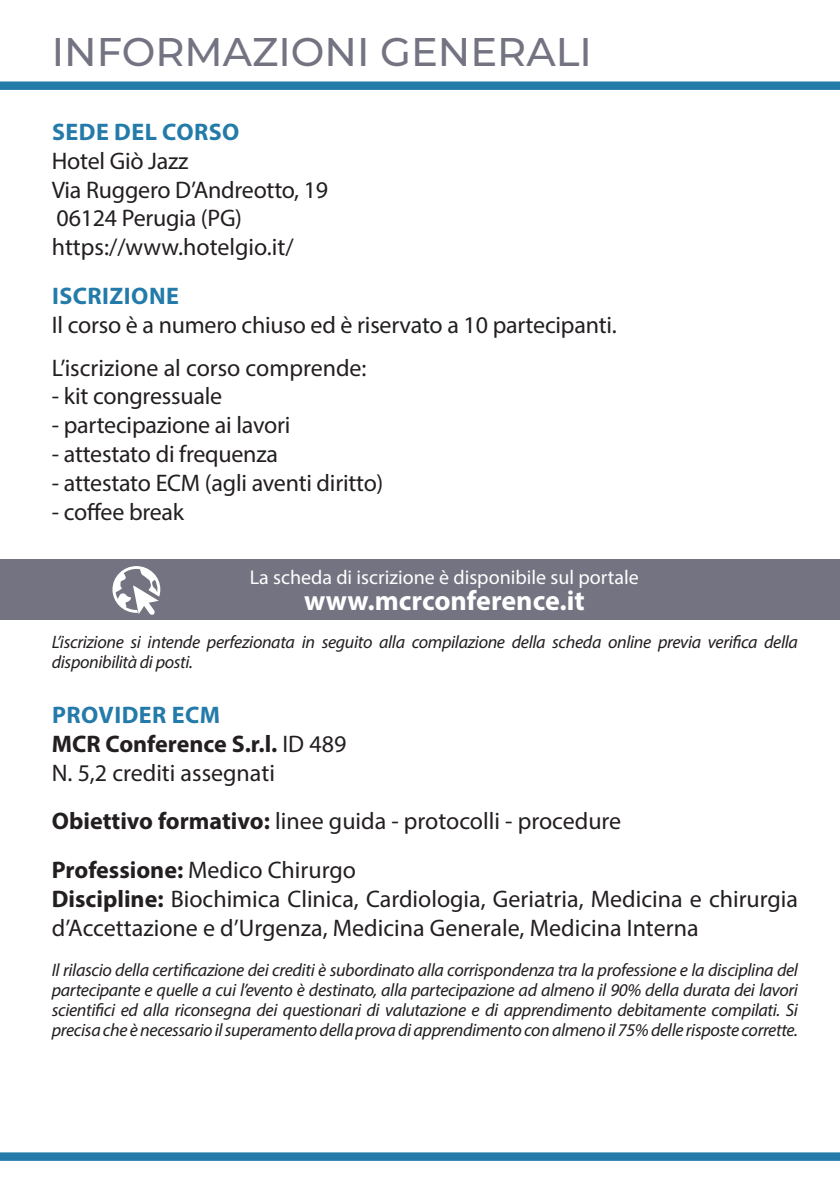
<style>
.page{position:relative;width:840px;height:1191px;background:#fff}
.page>*{position:absolute;margin:0;border:0;box-sizing:border-box;transform-origin:0 0}
.t1{font:500 40px "Montserrat";color:#737382}
.t2{font:700 28px "Myriad Pro";color:#fff}
.t3{font:24px/28.8px "Myriad Pro";letter-spacing:-.005em;color:#231f20}
.t4{font:700 24px "Myriad Pro";letter-spacing:.02em;color:#247baa}
.t5{font:700 24px "Myriad Pro";color:#231f20}
.t6{font:20px "Myriad Pro";color:#fff}
.t7{font:italic 18px/20px "Myriad Pro";letter-spacing:-.02em;color:#231f20}
.s1{font-weight:400}
.s2{font-weight:700}
</style>
<div class="page">
<div style="left:0;top:559px;width:839px;height:60px;background:#737382"></div>
<svg style="left:112px;top:566px;width:48px;height:49px"></svg>
<div style="left:0;top:82px;width:839px;height:8px;background:#247baa"></div>
<div style="left:0;top:1152px;width:839px;height:8px;background:#247baa"></div>
<p class="t1" style="left:52px;top:24px;width:541px">INFORMAZIONI GENERALI</p>
<p class="t4" style="left:52px;top:116px;width:189px">SEDE DEL CORSO</p>
<p class="t3" style="left:52px;top:146px;width:138px">Hotel Giò Jazz</p>
<p class="t3" style="left:52px;top:175px;width:278px">Via Ruggero D’Andreotto, 19</p>
<p class="t3" style="left:57px;top:203px;width:187px">06124 Perugia (PG)</p>
<p class="t3" style="left:52px;top:232px;width:243px">https://www.hotelgio.it/</p>
<p class="t4" style="left:52px;top:280px;width:128px">ISCRIZIONE</p>
<p class="t3" style="left:52px;top:310px;width:566px">Il corso è a numero chiuso ed è riservato a 10 partecipanti.</p>
<p class="t3" style="left:52px;top:353px;width:316px">L’iscrizione al corso comprende:</p>
<p class="t3" style="left:52px;top:381px;width:172px">- kit congressuale</p>
<p class="t3" style="left:52px;top:410px;width:240px">- partecipazione ai lavori</p>
<p class="t3" style="left:52px;top:439px;width:227px">- attestato di frequenza</p>
<p class="t3" style="left:52px;top:468px;width:333px">- attestato ECM (agli aventi diritto)</p>
<p class="t3" style="left:52px;top:497px;width:134px">- coffee break</p>
<p class="t6" style="left:249px;top:564px;width:390px">La scheda di iscrizione è disponibile sul portale</p>
<p class="t2" style="left:304px;top:582px;width:282px">www.mcrconference.it</p>
<p class="t7" style="left:52px;top:631px;width:747px">L’iscrizione si intende perfezionata in seguito alla compilazione della scheda online previa verifica della disponibilità di posti.</p>
<p class="t4" style="left:52px;top:699px;width:170px">PROVIDER ECM</p>
<p class="t5" style="left:52px;top:728px;width:296px">MCR Conference S.r.l. <span class="s1">ID 489</span></p>
<p class="t3" style="left:52px;top:757px;width:224px">N. 5,2 crediti assegnati</p>
<p class="t3" style="left:52px;top:806px;width:570px"><span class="s2">Obiettivo formativo:</span> linee guida - protocolli - procedure</p>
<p class="t3" style="left:52px;top:855px;width:305px"><span class="s2">Professione:</span> Medico Chirurgo</p>
<p class="t3" style="left:52px;top:884px;width:747px"><span class="s2">Discipline:</span> Biochimica Clinica, Cardiologia, Geriatria, Medicina e chirurgia d’Accettazione e d’Urgenza, Medicina Generale, Medicina Interna</p>
<p class="t7" style="left:52px;top:959px;width:747px;text-align:justify">Il rilascio della certificazione dei crediti è subordinato alla corrispondenza tra la professione e la disciplina del partecipante e quelle a cui l’evento è destinato, alla partecipazione ad almeno il 90% della durata dei lavori scientifici ed alla riconsegna dei questionari di valutazione e di apprendimento debitamente compilati. Si precisa che è necessario il superamento della prova di apprendimento con almeno il 75% delle risposte corrette.</p>
</div>
